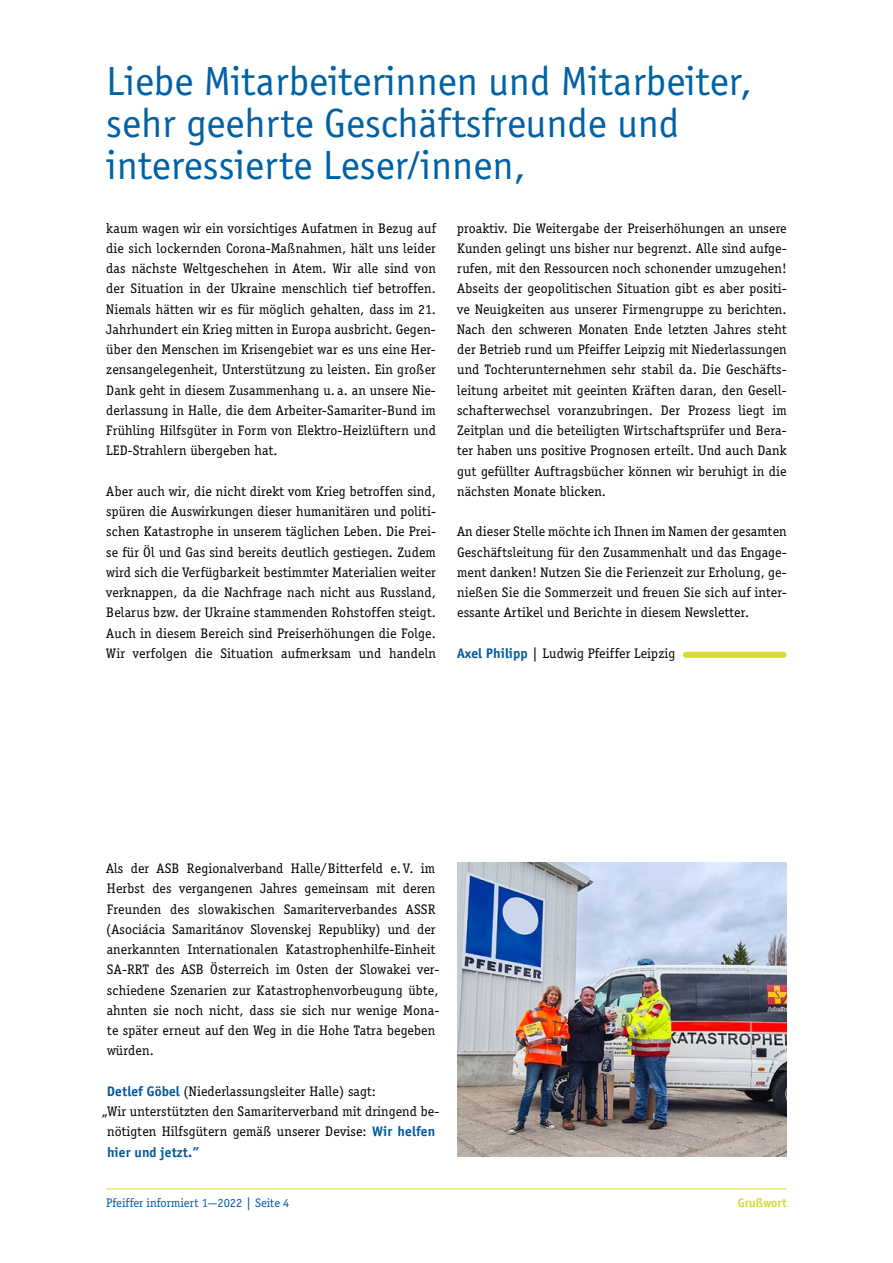
<style>
.page{position:relative;width:893px;height:1263px;background:#fff}
.page>*{position:absolute;margin:0;border:0;box-sizing:border-box;transform-origin:0 0}
.t1{font:42px/42px "Officina Sans";color:#0061a7}
.t2{font:14.25px/20.2px "Officina Serif";letter-spacing:.01em;color:#000;text-align:justify}
.t3{font:700 14.25px "Officina Sans";letter-spacing:.01em;color:#005a9e}
.t4{font:12.75px "Officina Serif";color:#005a9e}
.t5{font:700 12.75px "Officina Sans";color:#d7db35}
.s1{font-family:"Officina Sans";font-weight:700;color:#005a9e}
</style>
<div class="page">
<img style="left:457px;top:862px;width:330px;height:294px">
<hr style="left:107px;top:1188px;width:679px;height:1px;background:#d7db35">
<div style="left:686px;top:652px;width:98px;height:6px;background:#d7db35"></div>
<h1 class="t1" style="left:106px;top:61px;width:647px">Liebe Mitarbeiterinnen und Mitarbeiter, sehr geehrte Geschäftsfreunde und interessierte Leser<sup>/</sup>innen,</h1>
<p class="t2" style="left:457px;top:218px;width:331px">proaktiv. Die Weitergabe der Preiserhöhungen an unsere Kunden gelingt uns bisher nur begrenzt. Alle sind aufge&shy;rufen, mit den Ressourcen noch schonender umzugehen!<br>Abseits der geopolitischen Situation gibt es aber positi&shy;ve Neuigkeiten aus unserer Firmengruppe zu berichten.<br>Nach den schweren Monaten Ende letzten Jahres steht der Betrieb rund um Pfeiffer Leipzig mit Niederlassungen und Tochterunternehmen sehr stabil da. Die Geschäfts&shy;leitung arbeitet mit geeinten Kräften daran, den Gesell&shy;schafterwechsel voranzubringen. Der Prozess liegt im Zeitplan und die beteiligten Wirtschaftsprüfer und Bera&shy;ter haben uns positive Prognosen erteilt. Und auch Dank gut gefüllter Auftragsbücher können wir beruhigt in die nächsten Monate blicken.</p>
<p class="t2" style="left:457px;top:522px;width:331px">An dieser Stelle möchte ich Ihnen im Namen der gesamten Geschäftsleitung für den Zusammenhalt und das Engage&shy;ment danken! Nutzen Sie die Ferienzeit zur Erholung, ge&shy;nießen Sie die Sommerzeit und freuen Sie sich auf inter&shy;essante Artikel und Berichte in diesem Newsletter.</p>
<p class="t2" style="left:457px;top:643px;width:220px"><span class="s1">Axel Philipp</span> | Ludwig Pfeiffer Leipzig</p>
<p class="t2" style="left:106px;top:218px;width:331px">kaum wagen wir ein vorsichtiges Aufatmen in Bezug auf die sich lockernden Corona-Maßnahmen, hält uns leider das nächste Weltgeschehen in Atem. Wir alle sind von der Situation in der Ukraine menschlich tief betroffen.<br>Niemals hätten wir es für möglich gehalten, dass im 21.<br>Jahrhundert ein Krieg mitten in Europa ausbricht. Gegen&shy;über den Menschen im Krisengebiet war es uns eine Her&shy;zensangelegenheit, Unterstützung zu leisten. Ein großer Dank geht in diesem Zusammenhang u. a. an unsere Nie&shy;derlassung in Halle, die dem Arbeiter-Samariter-Bund im Frühling Hilfsgüter in Form von Elektro-Heizlüftern und LED-Strahlern übergeben hat.</p>
<p class="t2" style="left:106px;top:481px;width:331px">Aber auch wir, die nicht direkt vom Krieg betroffen sind, spüren die Auswirkungen dieser humanitären und politi&shy;schen Katastrophe in unserem täglichen Leben. Die Prei&shy;se für Öl und Gas sind bereits deutlich gestiegen. Zudem wird sich die Verfügbarkeit bestimmter Materialien weiter verknappen, da die Nachfrage nach nicht aus Russland, Belarus bzw. der Ukraine stammenden Rohstoffen steigt.<br>Auch in diesem Bereich sind Preiserhöhungen die Folge.<br>Wir verfolgen die Situation aufmerksam und handeln</p>
<p class="t2" style="left:106px;top:858px;width:335px;text-align:left">Als der ASB Regionalverband Halle/Bitterfeld e. V. im Herbst des vergangenen Jahres gemeinsam mit deren Freunden des slowakischen Samariterverbandes ASSR (Asociácia Samaritánov Slovenskej Republiky) und der anerkannten Internationalen Katastrophenhilfe-Einheit SA-RRT des ASB Österreich im Osten der Slowakei ver&shy;schiedene Szenarien zur Katastrophenvorbeugung übte, ahnten sie noch nicht, dass sie sich nur wenige Mona&shy;te später erneut auf den Weg in die Hohe Tatra begeben würden.</p>
<p class="t2" style="left:107px;top:1081px;width:271px"><span class="s1">Detlef Göbel</span> (Niederlassungsleiter Halle) sagt:</p>
<p class="t2" style="left:102px;top:1101px;width:339px">„Wir unterstützten den Samariterverband mit dringend be-</p>
<p class="t2" style="left:107px;top:1122px;width:329px">nötigten Hilfsgütern gemäß unserer Devise: <span class="s1">Wir helfen</span></p>
<p class="t3" style="left:107px;top:1143px;width:94px">hier und jetzt.”</p>
<p class="t4" style="left:106px;top:1195px;width:185px">Pfeiffer informiert 1—2022 | Seite 4</p>
<p class="t5" style="left:738px;top:1195px;width:50px">Grußwort</p>
</div>
